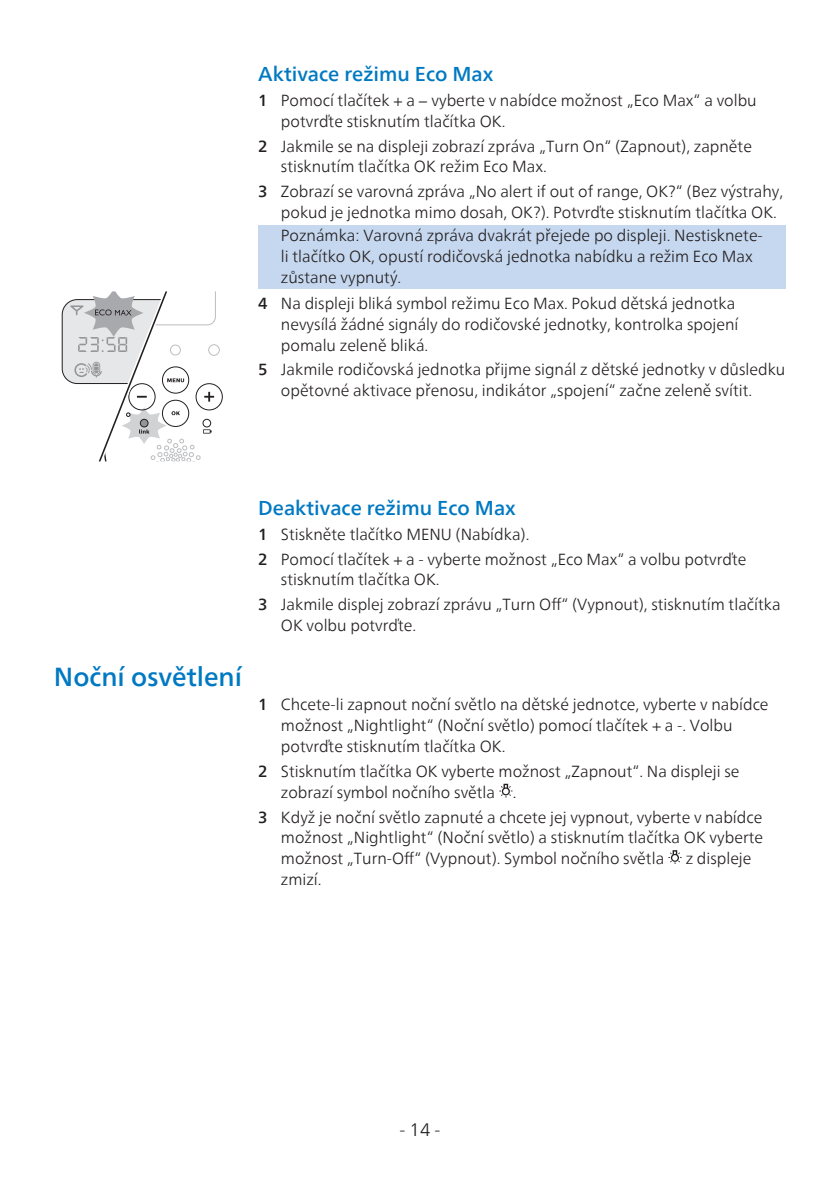
<style>
.page{position:relative;width:840px;height:1191px;background:#fff}
.page>*{position:absolute;margin:0;border:0;box-sizing:border-box;transform-origin:0 0}
.Heading_2{font:500 26px "Neue Frutiger World";color:#0079c2}
.Heading_3{font:500 20px "Neue Frutiger World";color:#0079c2}
.t1{font:300 18px "Neue Frutiger World";color:#231f20}
.Table_note{font:300 16px/20.8px "Neue Frutiger World";color:#231f20}
.s1{font-weight:500}
</style>
<div class="page">
<div style="left:258px;top:226px;width:527px;height:63px;background:#c6d8ef"></div>
<svg style="left:62px;top:291px;width:161px;height:170px"></svg>
<svg style="left:499px;top:783px;width:13px;height:14px"></svg>
<svg style="left:668px;top:850px;width:13px;height:14px"></svg>
<p class="Heading_3" style="left:258px;top:58px;width:236px">Aktivace režimu Eco Max</p>
<p class="Table_note" style="left:281px;top:90px;width:477px;text-indent:-23px"><span class="s1">1</span> Pomocí tlačítek + a − vyberte v nabídce možnost „Eco Max“ a volbu potvrďte stisknutím tlačítka OK.</p>
<p class="Table_note" style="left:281px;top:136px;width:472px;text-indent:-23px"><span class="s1">2</span> Jakmile se na displeji zobrazí zpráva „Turn On“ (Zapnout), zapněte stisknutím tlačítka OK režim Eco Max.</p>
<p class="Table_note" style="left:281px;top:181px;width:503px;text-indent:-23px"><span class="s1">3</span> Zobrazí se varovná zpráva „No alert if out of range, OK?“ (Bez výstrahy, pokud je jednotka mimo dosah, OK?). Potvrďte stisknutím tlačítka OK.</p>
<p class="Table_note" style="left:281px;top:225px;width:483px">Poznámka: Varovná zpráva dvakrát přejede po displeji. Nestisknete&shy;li tlačítko OK, opustí rodičovská jednotka nabídku a režim Eco Max zůstane vypnutý.</p>
<p class="Table_note" style="left:281px;top:293px;width:459px;text-indent:-23px"><span class="s1">4</span> Na displeji bliká symbol režimu Eco Max. Pokud dětská jednotka nevysílá žádné signály do rodičovské jednotky, kontrolka spojení pomalu zeleně bliká.</p>
<p class="Table_note" style="left:281px;top:359px;width:505px;text-indent:-23px"><span class="s1">5</span> Jakmile rodičovská jednotka přijme signál z dětské jednotky v důsledku opětovné aktivace přenosu, indikátor „spojení“ začne zeleně svítit.</p>
<p class="Heading_2" style="left:54px;top:655px;width:190px">Noční osvětlení</p>
<p class="Heading_3" style="left:258px;top:491px;width:259px">Deaktivace režimu Eco Max</p>
<p class="Table_note" style="left:258px;top:524px;width:272px"><span class="s1">1</span> Stiskněte tlačítko MENU (Nabídka).</p>
<p class="Table_note" style="left:281px;top:549px;width:467px;text-indent:-23px"><span class="s1">2</span> Pomocí tlačítek + a - vyberte možnost „Eco Max“ a volbu potvrďte stisknutím tlačítka OK.</p>
<p class="Table_note" style="left:281px;top:594px;width:501px;text-indent:-23px"><span class="s1">3</span> Jakmile displej zobrazí zprávu „Turn Off“ (Vypnout), stisknutím tlačítka<br>OK volbu potvrďte.</p>
<p class="Table_note" style="left:281px;top:694px;width:489px;text-indent:-23px"><span class="s1">1</span> Chcete-li zapnout noční světlo na dětské jednotce, vyberte v nabídce možnost „Nightlight“ (Noční světlo) pomocí tlačítek + a -. Volbu potvrďte stisknutím tlačítka OK.</p>
<p class="Table_note" style="left:281px;top:761px;width:460px;text-indent:-23px"><span class="s1">2</span> Stisknutím tlačítka OK vyberte možnost „Zapnout“. Na displeji se zobrazí symbol nočního světla .</p>
<p class="Table_note" style="left:281px;top:806px;width:483px;text-align:justify;text-indent:-23px"><span class="s1">3</span> Když je noční světlo zapnuté a chcete jej vypnout, vyberte v nabídce možnost „Nightlight“ (Noční světlo) a stisknutím tlačítka OK vyberte možnost „Turn-Off“ (Vypnout). Symbol nočního světla</p>
<p class="Table_note" style="left:685px;top:848px;width:67px">z displeje</p>
<p class="Table_note" style="left:281px;top:869px;width:42px">zmizí.</p>
<p class="t1" style="left:399px;top:1115px;width:42px">- 14 -</p>
</div>
